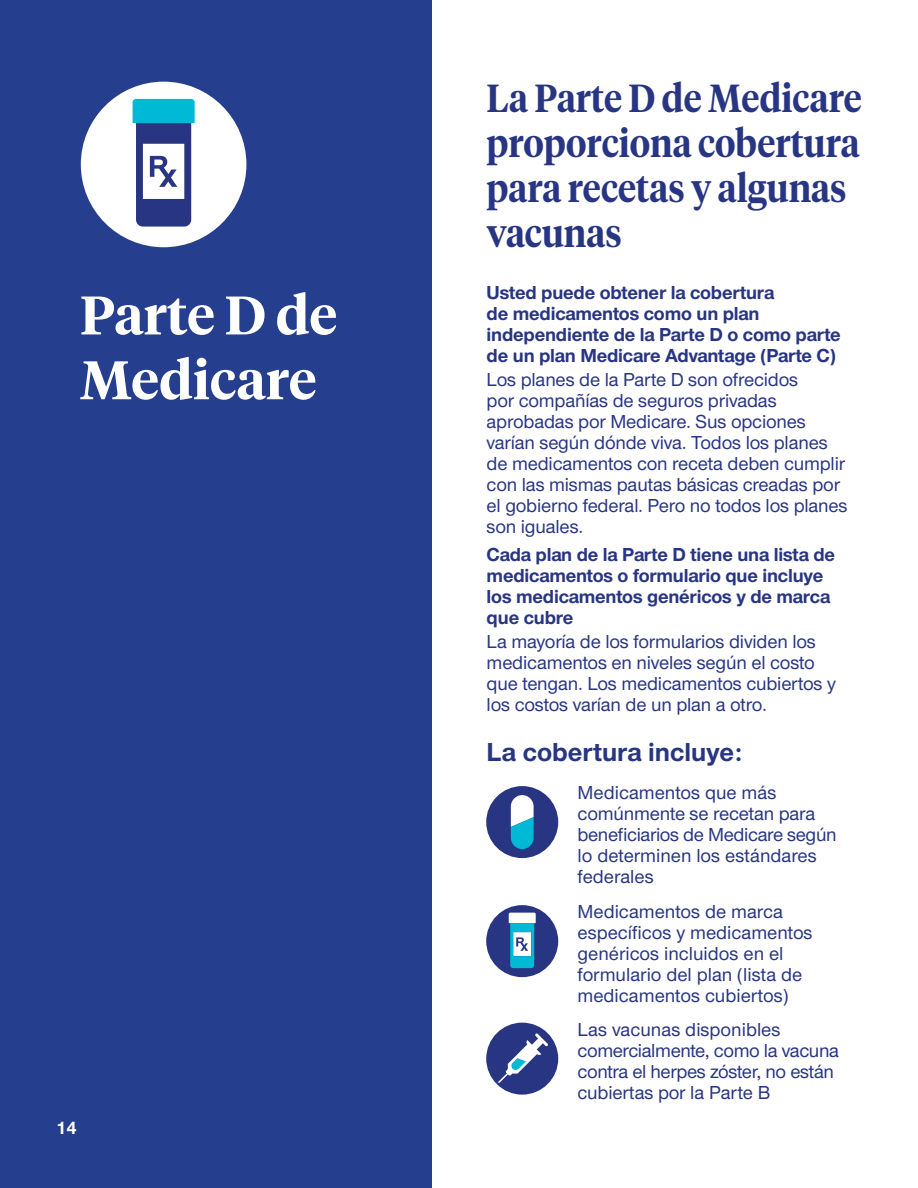
<style>
.page{position:relative;width:918px;height:1188px;background:#fff}
.page>*{position:absolute;margin:0;border:0;box-sizing:border-box;transform-origin:0 0}
.t1{font:600 54px/64.8px "UHC Serif Headline";color:#fff}
.t2{font:600 39px/45px "UHC Serif Headline";color:#283582;scale:.9 1}
.t3{font:700 27px "UHC Sans";color:#283582}
.Bullet_Body_Sans___U{font:500 19.5px/21px "UHC Sans";letter-spacing:-.01em;color:#283582}
.t4{font:700 19.5px/21px "UHC Sans";letter-spacing:-.01em;color:#283582}
.t5{font:700 18px "UHC Sans";color:#fff}
</style>
<div class="page">
<div style="left:0;top:0;width:432px;height:1188px;background:#253f8e"></div>
<div style="left:81px;top:82px;width:165px;height:165px;background:#fff;border-radius:50%"></div>
<svg style="left:133px;top:99px;width:62px;height:128px"></svg>
<div style="left:486px;top:1023px;width:72px;height:72px;background:#283582;border-radius:50%"></div>
<svg style="left:498px;top:1033px;width:50px;height:50px"></svg>
<div style="left:486px;top:786px;width:72px;height:72px;background:#283582;border-radius:50%"></div>
<svg style="left:511px;top:795px;width:23px;height:54px"></svg>
<div style="left:486px;top:905px;width:72px;height:72px;background:#283582;border-radius:50%"></div>
<svg style="left:509px;top:913px;width:27px;height:55px"></svg>
<p class="t1" style="left:80px;top:280px;width:259px">Parte D de<br>Medicare</p>
<p class="t5" style="left:56px;top:1116px;width:22px">14</p>
<p class="t2" style="left:487px;top:74px;width:418px">La Parte D de Medicare proporciona cobertura para recetas y algunas vacunas</p>
<p class="t4" style="left:487px;top:281px;width:356px">Usted puede obtener la cobertura<br>de medicamentos como un plan independiente de la Parte D o como parte de un plan Medicare Advantage (Parte C)</p>
<p class="Bullet_Body_Sans___U" style="left:487px;top:368px;width:363px">Los planes de la Parte D son ofrecidos<br>por compañías de seguros privadas aprobadas por Medicare. Sus opciones varían según dónde viva. Todos los planes de medicamentos con receta deben cumplir con las mismas pautas básicas creadas por el gobierno federal. Pero no todos los planes son iguales.</p>
<p class="t4" style="left:487px;top:543px;width:350px">Cada plan de la Parte D tiene una lista de medicamentos o formulario que incluye los medicamentos genéricos y de marca que cubre</p>
<p class="Bullet_Body_Sans___U" style="left:487px;top:630px;width:351px">La mayoría de los formularios dividen los medicamentos en niveles según el costo que tengan. Los medicamentos cubiertos y los costos varían de un plan a otro.</p>
<p class="t3" style="left:487px;top:733px;width:257px">La cobertura incluye:</p>
<p class="Bullet_Body_Sans___U" style="left:578px;top:781px;width:261px">Medicamentos que más comúnmente se recetan para beneficiarios de Medicare según lo determinen los estándares federales</p>
<p class="Bullet_Body_Sans___U" style="left:578px;top:900px;width:237px">Medicamentos de marca específicos y medicamentos genéricos incluidos en el formulario del plan (lista de medicamentos cubiertos)</p>
<p class="Bullet_Body_Sans___U" style="left:578px;top:1018px;width:263px">Las vacunas disponibles comercialmente, como la vacuna contra el herpes zóster, no están cubiertas por la Parte B</p>
</div>
